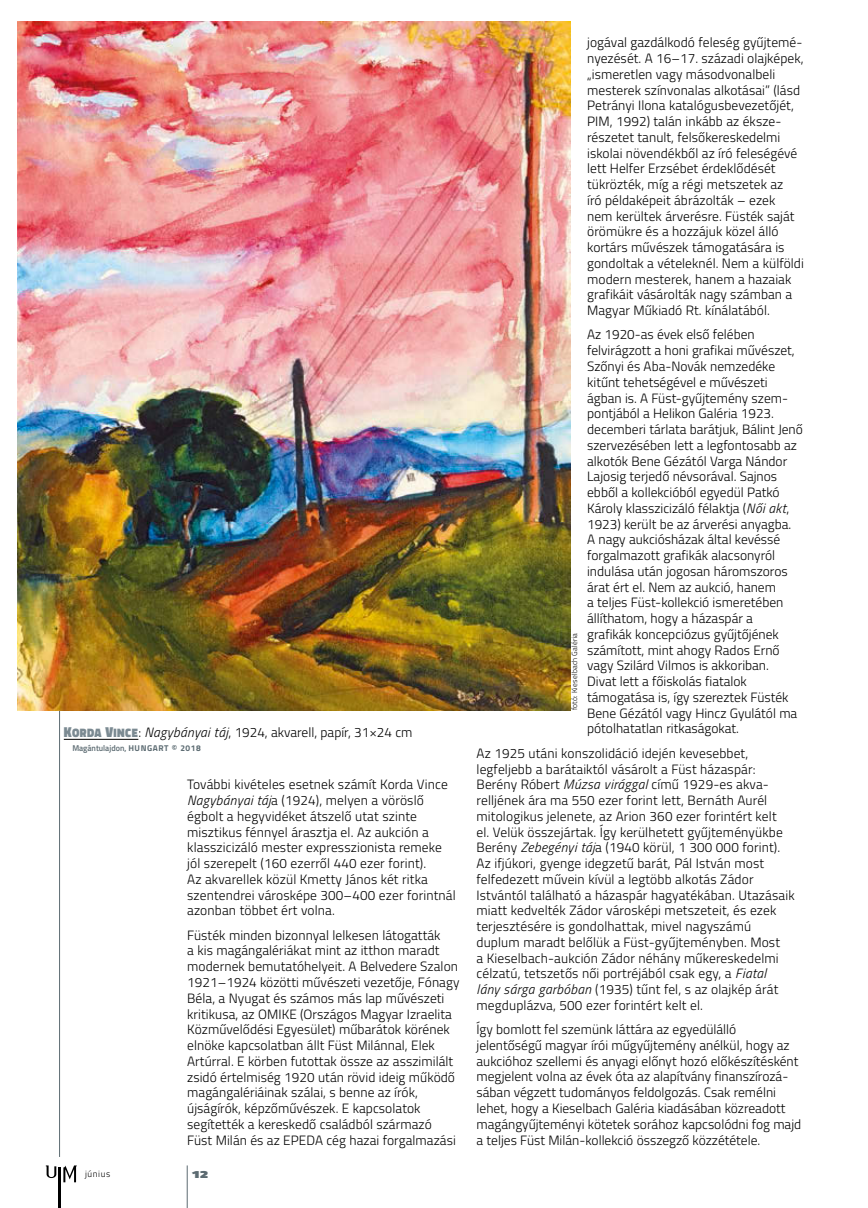
<style>
.page{position:relative;width:868px;height:1208px;background:#fff}
.page>*{position:absolute;margin:0;border:0;box-sizing:border-box;transform-origin:0 0}
.t1{font:300 13.5px/15.8px "Titillium";letter-spacing:.005em;color:#000}
.t2{font:900 10.5px "Titillium";color:#5c6b72;scale:1.5 1}
.t3{font:300 9px "Titillium";letter-spacing:.065em;color:#000}
.t4{font:600 8.4px "Titillium";color:#5c6b72;scale:.96 1}
.t5{font:300 7.5px "Titillium";letter-spacing:.025em;color:#000}
.s1{font-family:"Titillium Black SC850";font-weight:400;font-size:14.55px;color:#7b8a92}
.s2{font-family:"Titillium Black SC850";font-weight:400;font-size:12.45px;color:#7b8a92}
.s3{font-style:italic}
.s4{font-weight:700}
</style>
<div class="page">
<hr style="left:59px;top:306px;width:1px;height:851px;background:#5c6b72">
<svg style="left:46px;top:1165px;width:10px;height:13px"></svg>
<hr style="left:59px;top:1167px;width:2px;height:41px;background:#000">
<svg style="left:63px;top:1165px;width:14px;height:17px"></svg>
<hr style="left:187px;top:1165px;width:1px;height:43px;background:#5c6b72">
<hr style="left:64px;top:739px;width:74px;height:1px;background:#000">
<img style="left:17px;top:21px;width:553px;height:689px">
<p class="t1" style="left:64px;top:724px;width:350px"><span class="s1">K</span><span class="s2">ORDA</span> <span class="s1">V</span><span class="s2">INCE</span>: <span class="s3">Nagybányai táj</span>, 1924, akvarell, papír, 31×24 cm</p>
<p class="t4" style="left:72px;top:741px;width:135px">Magántulajdon, <span class="s4">HUNGART © 2018</span></p>
<p class="t1" style="left:187px;top:776px;width:270px">További kivételes esetnek számít Korda Vince <span class="s3">Nagybányai táj</span>a (1924), melyen a vöröslő égbolt a hegyvidéket átszelő utat szinte misztikus fénnyel árasztja el. Az aukción a klasszicizáló mester expresszionista remeke jól szerepelt (160 ezerről 440 ezer forint).<br>Az akvarellek közül Kmetty János két ritka szentendrei városképe 300–400 ezer forintnál azonban többet ért volna.</p>
<p class="t1" style="left:187px;top:926px;width:274px">Füsték minden bizonnyal lelkesen látogatták<br>a kis magángalériákat mint az itthon maradt modernek bemutatóhelyeit. A Belvedere Szalon 1921–1924 közötti művészeti vezetője, Fónagy Béla, a Nyugat és számos más lap művészeti kritikusa, az OMIKE (Országos Magyar Izraelita Közművelődési Egyesület) műbarátok körének elnöke kapcsolatban állt Füst Milánnal, Elek Artúrral. E körben futottak össze az asszimilált zsidó értelmiség 1920 után rövid ideig működő magángalériáinak szálai, s benne az írók, újságírók, képzőművészek. E kapcsolatok segítették a kereskedő családból származó Füst Milán és az EPEDA cég hazai forgalmazási</p>
<p class="t3" style="left:85px;top:1167px;width:27px">június</p>
<p class="t2" style="left:191px;top:1166px;width:13px">12</p>
<p class="t1" style="left:587px;top:34px;width:218px">jogával gazdálkodó feleség gyűjtemé&shy;nyezését. A 16–17. századi olajképek, „ismeretlen vagy másodvonalbeli mesterek színvonalas alkotásai” (lásd Petrányi Ilona katalógusbevezetőjét, PIM, 1992) talán inkább az éksze&shy;részetet tanult, felsőkereskedelmi iskolai növendékből az író feleségévé lett Helfer Erzsébet érdeklődését tükrözték, míg a régi metszetek az<br>író példaképeit ábrázolták – ezek nem kerültek árverésre. Füsték saját örömükre és a hozzájuk közel álló kortárs művészek támogatására is gondoltak a vételeknél. Nem a külföldi modern mesterek, hanem a hazaiak grafikáit vásárolták nagy számban a Magyar Műkiadó Rt. kínálatából.</p>
<p class="t1" style="left:587px;top:326px;width:217px">Az 1920-as évek első felében felvirágzott a honi grafikai művészet, Szőnyi és Aba-Novák nemzedéke kitűnt tehetségével e művészeti ágban is. A Füst-gyűjtemény szem&shy;pontjából a Helikon Galéria 1923. decemberi tárlata barátjuk, Bálint Jenő szervezésében lett a legfontosabb az alkotók Bene Gézától Varga Nándor Lajosig terjedő névsorával. Sajnos ebből a kollekcióból egyedül Patkó Károly klasszicizáló félaktja (<span class="s3">Női akt</span>, 1923) került be az árverési anyagba.<br>A nagy aukciósházak által kevéssé forgalmazott grafikák alacsonyról indulása után jogosan háromszoros árat ért el. Nem az aukció, hanem<br>a teljes Füst-kollekció ismeretében állíthatom, hogy a házaspár a<br>grafikák koncepciózus gyűjtőjének számított, mint ahogy Rados Ernő vagy Szilárd Vilmos is akkoriban.<br>Divat lett a főiskolás fiatalok támogatása is, így szereztek Füsték Bene Gézától vagy Hincz Gyulától ma pótolhatatlan ritkaságokat.</p>
<p class="t1" style="left:476px;top:744px;width:319px">Az 1925 utáni konszolidáció idején kevesebbet, legfeljebb a barátaiktól vásárolt a Füst házaspár:<br>Berény Róbert <span class="s3">Múzsa virággal</span> című 1929-es akva&shy;relljének ára ma 550 ezer forint lett, Bernáth Aurél mitologikus jelenete, az Arion 360 ezer forintért kelt<br>el. Velük összejártak. Így kerülhetett gyűjteményükbe Berény <span class="s3">Zebegényi táj</span>a (1940 körül, 1 300 000 forint).<br>Az ifjúkori, gyenge idegzetű barát, Pál István most felfedezett művein kívül a legtöbb alkotás Zádor Istvántól található a házaspár hagyatékában. Utazásaik miatt kedvelték Zádor városképi metszeteit, és ezek terjesztésére is gondolhattak, mivel nagyszámú duplum maradt belőlük a Füst-gyűjteményben. Most<br>a Kieselbach-aukción Zádor néhány műkereskedelmi célzatú, tetszetős női portréjából csak egy, a <span class="s3">Fiatal<br>lány sárga garbóban</span> (1935) tűnt fel, s az olajkép árát megduplázva, 500 ezer forintért kelt el.</p>
<p class="t1" style="left:476px;top:1021px;width:326px">Így bomlott fel szemünk láttára az egyedülálló jelentőségű magyar írói műgyűjtemény anélkül, hogy az aukcióhoz szellemi és anyagi előnyt hozó előkészítésként megjelent volna az évek óta az alapítvány finanszírozá&shy;sában végzett tudományos feldolgozás. Csak remélni lehet, hogy a Kieselbach Galéria kiadásában közreadott magángyűjteményi kötetek sorához kapcsolódni fog majd a teljes Füst Milán-kollekció összegző közzététele.</p>
<p class="t5" style="left:569px;top:710px;width:79px;rotate:-90deg">fotó: Kieselbach Galéria</p>
</div>
